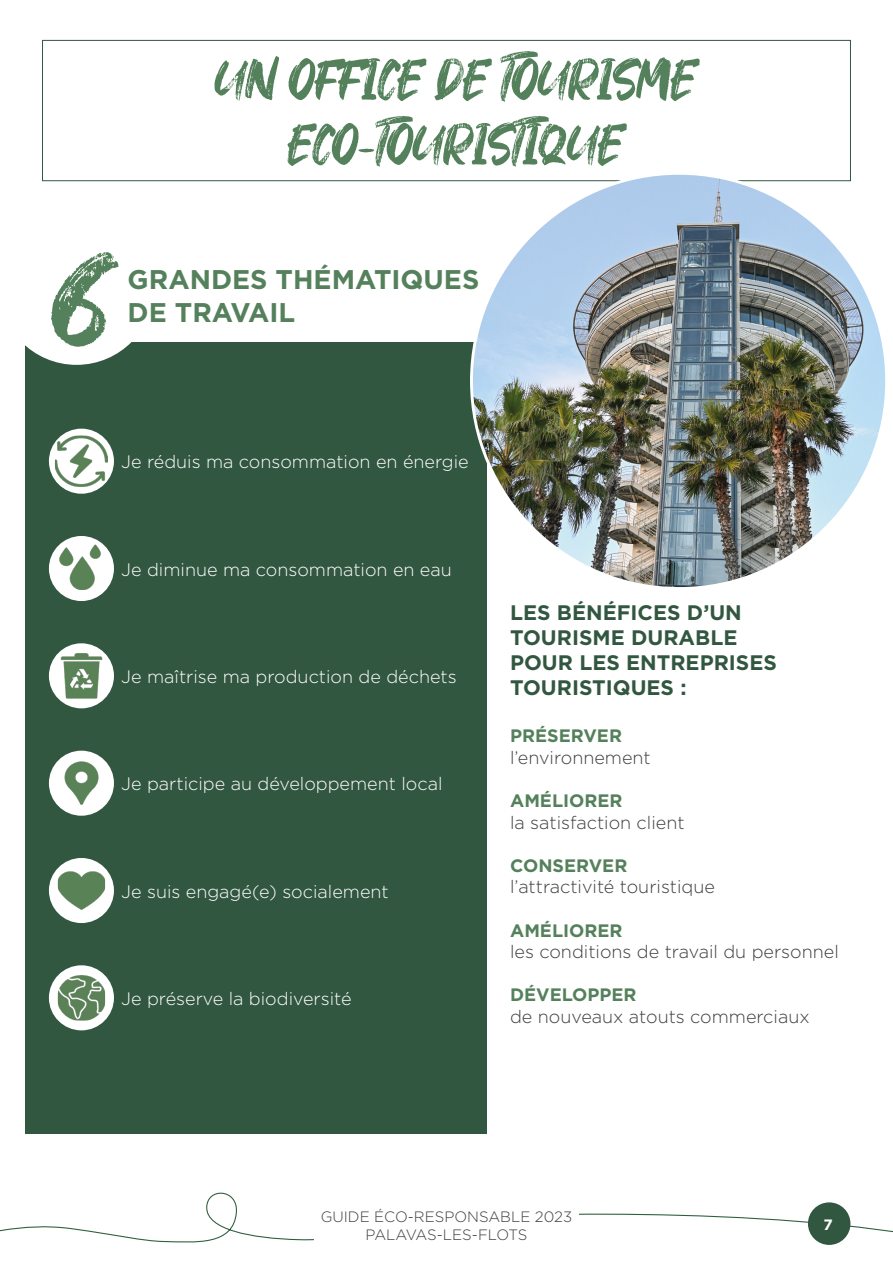
<style>
.page{position:relative;width:893px;height:1263px;background:#fff}
.page>*{position:absolute;margin:0;border:0;box-sizing:border-box;transform-origin:0 0}
.t1{font:150px "Hey October";color:#54815b}
.t2{font:54px/64.8px "Hey October";color:#54815b;text-align:center}
.t3{font:700 27px/32.4px "Gotham";color:#54815b}
.t4{font:700 21px/25.2px "Gotham";color:#325740}
.t5{font:300 18px "Gotham";color:#fff}
.t6{font:300 18px "Gotham";color:#3e3e3f}
.t7{font:700 18px "Gotham";color:#54815b}
.t8{font:300 15px/18px "Gotham";color:#3e3e3f;text-align:center}
.t9{font:700 15px "Gotham";color:#fff}
</style>
<div class="page">
<svg style="left:0;top:1001px;width:893px;height:244px"></svg>
<div style="left:808px;top:1202px;width:42px;height:43px;background:#325740;border-radius:50%"></div>
<div style="left:314px;top:1204px;width:265px;height:41px;background:#fff"></div>
<div style="left:26px;top:309px;width:461px;height:825px;background:#325740"></div>
<div style="left:42px;top:40px;width:809px;height:141px;border:1px solid #325740"></div>
<svg style="left:25px;top:309px;width:107px;height:56px;background:#e5e9e6"></svg>
<div style="left:49px;top:429px;width:65px;height:65px;background:#fff;border-radius:50%"></div>
<img style="left:55px;top:435px;width:53px;height:52px">
<div style="left:49px;top:536px;width:65px;height:65px;background:#fff;border-radius:50%"></div>
<img style="left:56px;top:544px;width:48px;height:46px">
<div style="left:49px;top:643px;width:65px;height:65px;background:#fff;border-radius:50%"></div>
<img style="left:58px;top:653px;width:47px;height:46px">
<div style="left:49px;top:751px;width:65px;height:65px;background:#fff;border-radius:50%"></div>
<img style="left:58px;top:760px;width:47px;height:46px">
<div style="left:49px;top:858px;width:65px;height:65px;background:#fff;border-radius:50%"></div>
<img style="left:58px;top:871px;width:47px;height:39px">
<div style="left:49px;top:965px;width:65px;height:65px;background:#fff;border-radius:50%"></div>
<img style="left:58px;top:975px;width:47px;height:45px">
<div style="left:128px;top:248px;width:401px;height:94px;background:#fff"></div>
<img style="left:471px;top:173px;width:416px;height:415px;border-radius:208px">
<h2 class="t2" style="left:215px;top:56px;width:482px">UN OFFICE DE TOURISME<br>ECO-TOURISTIQUE</h2>
<h1 class="t1" style="left:54px;top:208px;width:58px">6</h1>
<h3 class="t3" style="left:128px;top:263px;width:353px">GRANDES THÉMATIQUES<br>DE TRAVAIL</h3>
<p class="t5" style="left:121px;top:451px;width:349px">Je réduis ma consommation en énergie</p>
<p class="t5" style="left:121px;top:558px;width:332px">Je diminue ma consommation en eau</p>
<p class="t5" style="left:121px;top:665px;width:337px">Je maîtrise ma production de déchets</p>
<p class="t5" style="left:121px;top:773px;width:323px">Je participe au développement local</p>
<p class="t5" style="left:121px;top:880px;width:269px">Je suis engagé(e) socialement</p>
<p class="t5" style="left:121px;top:987px;width:232px">Je préserve la biodiversité</p>
<p class="t4" style="left:510px;top:599px;width:268px">LES BÉNÉFICES D’UN<br>TOURISME DURABLE<br>POUR LES ENTREPRISES<br>TOURISTIQUES :</p>
<p class="t7" style="left:510px;top:724px;width:113px">PRÉSERVER</p>
<p class="t6" style="left:510px;top:746px;width:142px">l’environnement</p>
<p class="t7" style="left:510px;top:789px;width:114px">AMÉLIORER</p>
<p class="t6" style="left:510px;top:811px;width:176px">la satisfaction client</p>
<p class="t7" style="left:510px;top:853px;width:119px">CONSERVER</p>
<p class="t6" style="left:510px;top:875px;width:206px">l’attractivité touristique</p>
<p class="t7" style="left:510px;top:918px;width:114px">AMÉLIORER</p>
<p class="t6" style="left:510px;top:940px;width:330px">les conditions de travail du personnel</p>
<p class="t7" style="left:510px;top:983px;width:128px">DÉVELOPPER</p>
<p class="t6" style="left:510px;top:1005px;width:301px">de nouveaux atouts commerciaux</p>
<p class="t8" style="left:321px;top:1207px;width:253px">GUIDE ÉCO-RESPONSABLE 2023<br>PALAVAS-LES-FLOTS</p>
<p class="t9" style="left:823px;top:1214px;width:11px">7</p>
</div>
